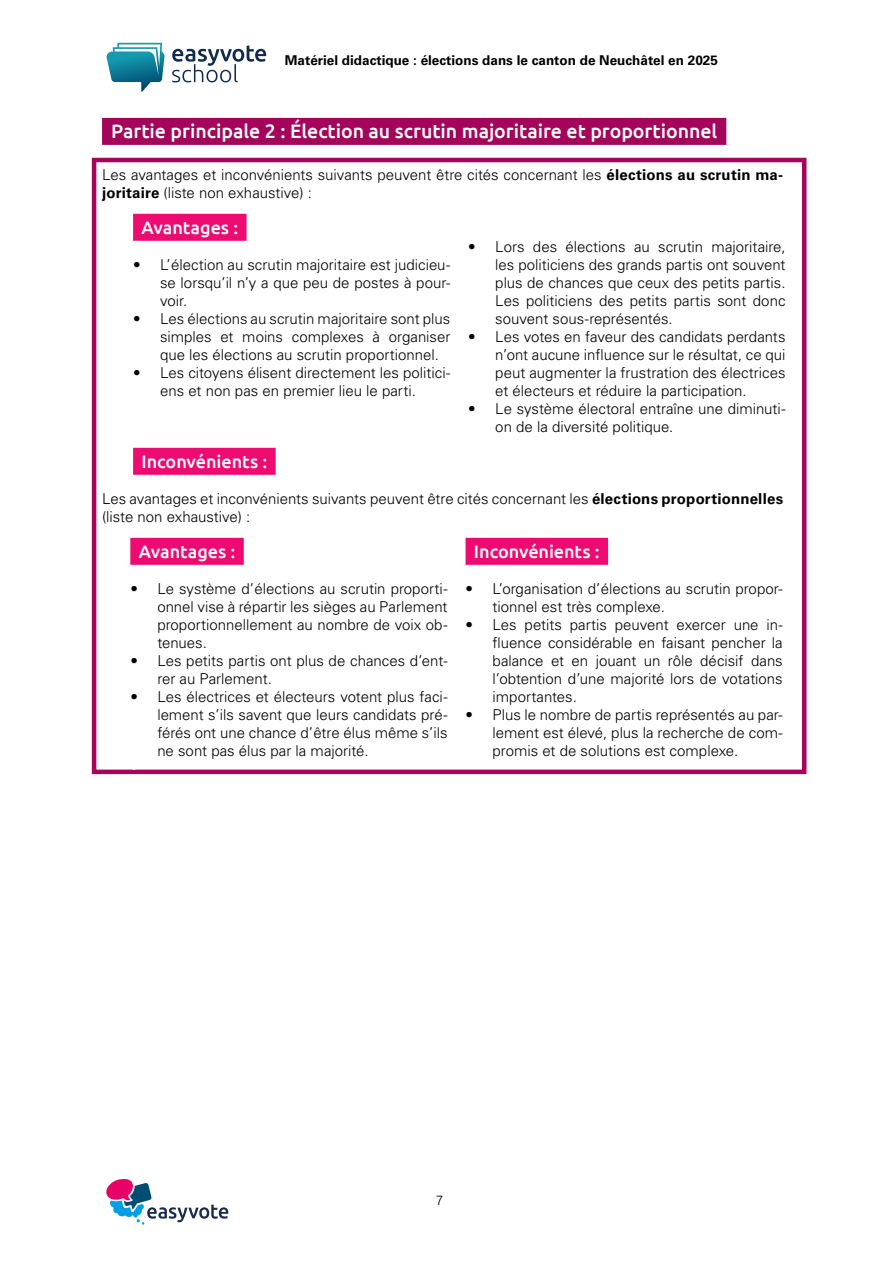
<style>
.page{position:relative;width:893px;height:1263px;background:#fff}
.page>*{position:absolute;margin:0;border:0;box-sizing:border-box;transform-origin:0 0}
.t1{font:500 19.5px "Ubuntu";letter-spacing:-.005em;color:#fff}
.t2{font:500 18px "Ubuntu";letter-spacing:-.005em;color:#fff}
.t3{font:300 15px/18px "Univers LT Std";color:#000;text-align:justify}
.t4{font:700 13.5px "Univers";color:#000}
.t5{font:300 13.5px "Ubuntu";color:#000}
.s1{font-weight:700}
</style>
<div class="page">
<svg style="left:106px;top:1179px;width:122px;height:46px"></svg>
<svg style="left:172px;top:45px;width:94px;height:37px"></svg>
<svg style="left:106px;top:43px;width:59px;height:49px"></svg>
<div style="left:92px;top:158px;width:714px;height:616px;border:4px solid #a4055a"></div>
<div style="left:102px;top:118px;width:624px;height:27px;background:#a4055a"></div>
<div style="left:133px;top:214px;width:114px;height:27px;background:#ed0a71"></div>
<div style="left:133px;top:448px;width:143px;height:27px;background:#ed0a71"></div>
<div style="left:130px;top:538px;width:114px;height:27px;background:#ed0a71"></div>
<div style="left:466px;top:538px;width:142px;height:27px;background:#ed0a71"></div>
<p class="t4" style="left:285px;top:53px;width:434px">Matériel didactique : élections dans le canton de Neuchâtel en 2025</p>
<h1 class="t1" style="left:111px;top:119px;width:608px">Partie principale 2 : Élection au scrutin majoritaire et proportionnel</h1>
<p class="t3" style="left:102px;top:166px;width:683px">Les avantages et inconvénients suivants peuvent être cités concernant les <span class="s1">élections au scrutin ma&shy;joritaire</span> (liste non exhaustive) :</p>
<p class="t2" style="left:141px;top:216px;width:98px">Avantages :</p>
<p class="t3" style="left:160px;top:256px;width:292px;text-indent:-27px">• L’élection au scrutin majoritaire est judicieu&shy;se lorsqu’il n’y a que peu de postes à pour&shy;voir.</p>
<p class="t3" style="left:160px;top:310px;width:292px;text-indent:-27px">• Les élections au scrutin majoritaire sont plus simples et moins complexes à organiser que les élections au scrutin proportionnel.</p>
<p class="t3" style="left:133px;top:364px;width:319px;text-align:center">• Les citoyens élisent directement les politici&shy;ens et non pas en premier lieu le parti.</p>
<p class="t2" style="left:141px;top:450px;width:127px">Inconvénients :</p>
<p class="t3" style="left:495px;top:238px;width:292px;text-indent:-27px">• Lors des élections au scrutin majoritaire, les politiciens des grands partis ont souvent plus de chances que ceux des petits partis.<br>Les politiciens des petits partis sont donc souvent sous-représentés.</p>
<p class="t3" style="left:495px;top:328px;width:292px;text-indent:-27px">• Les votes en faveur des candidats perdants n’ont aucune influence sur le résultat, ce qui peut augmenter la frustration des électrices et électeurs et réduire la participation.</p>
<p class="t3" style="left:495px;top:400px;width:292px;text-indent:-27px">• Le système électoral entraîne une diminuti&shy;on de la diversité politique.</p>
<p class="t3" style="left:102px;top:490px;width:683px">Les avantages et inconvénients suivants peuvent être cités concernant les <span class="s1">élections proportionnelles </span>(liste non exhaustive) :</p>
<p class="t2" style="left:139px;top:540px;width:98px">Avantages :</p>
<p class="t3" style="left:157px;top:580px;width:292px;text-indent:-27px">• Le système d’élections au scrutin proporti&shy;onnel vise à répartir les sièges au Parlement proportionnellement au nombre de voix ob&shy;tenues.</p>
<p class="t3" style="left:157px;top:652px;width:292px;text-indent:-27px">• Les petits partis ont plus de chances d’ent&shy;rer au Parlement.</p>
<p class="t3" style="left:157px;top:688px;width:292px;text-indent:-27px">• Les électrices et électeurs votent plus faci&shy;lement s’ils savent que leurs candidats pré&shy;férés ont une chance d’être élus même s’ils ne sont pas élus par la majorité.</p>
<h1 class="t1" style="left:130px;top:755px;width:9px">•</h1>
<p class="t2" style="left:474px;top:540px;width:127px">Inconvénients :</p>
<p class="t3" style="left:493px;top:580px;width:292px;text-indent:-27px">• L’organisation d’élections au scrutin propor&shy;tionnel est très complexe.</p>
<p class="t3" style="left:493px;top:616px;width:292px;text-indent:-27px">• Les petits partis peuvent exercer une in&shy;fluence considérable en faisant pencher la balance et en jouant un rôle décisif dans l’obtention d’une majorité lors de votations importantes.</p>
<p class="t3" style="left:493px;top:706px;width:292px;text-indent:-27px">• Plus le nombre de partis représentés au par&shy;lement est élevé, plus la recherche de com&shy;promis et de solutions est complexe.</p>
<p class="t5" style="left:436px;top:1192px;width:9px">7</p>
</div>
